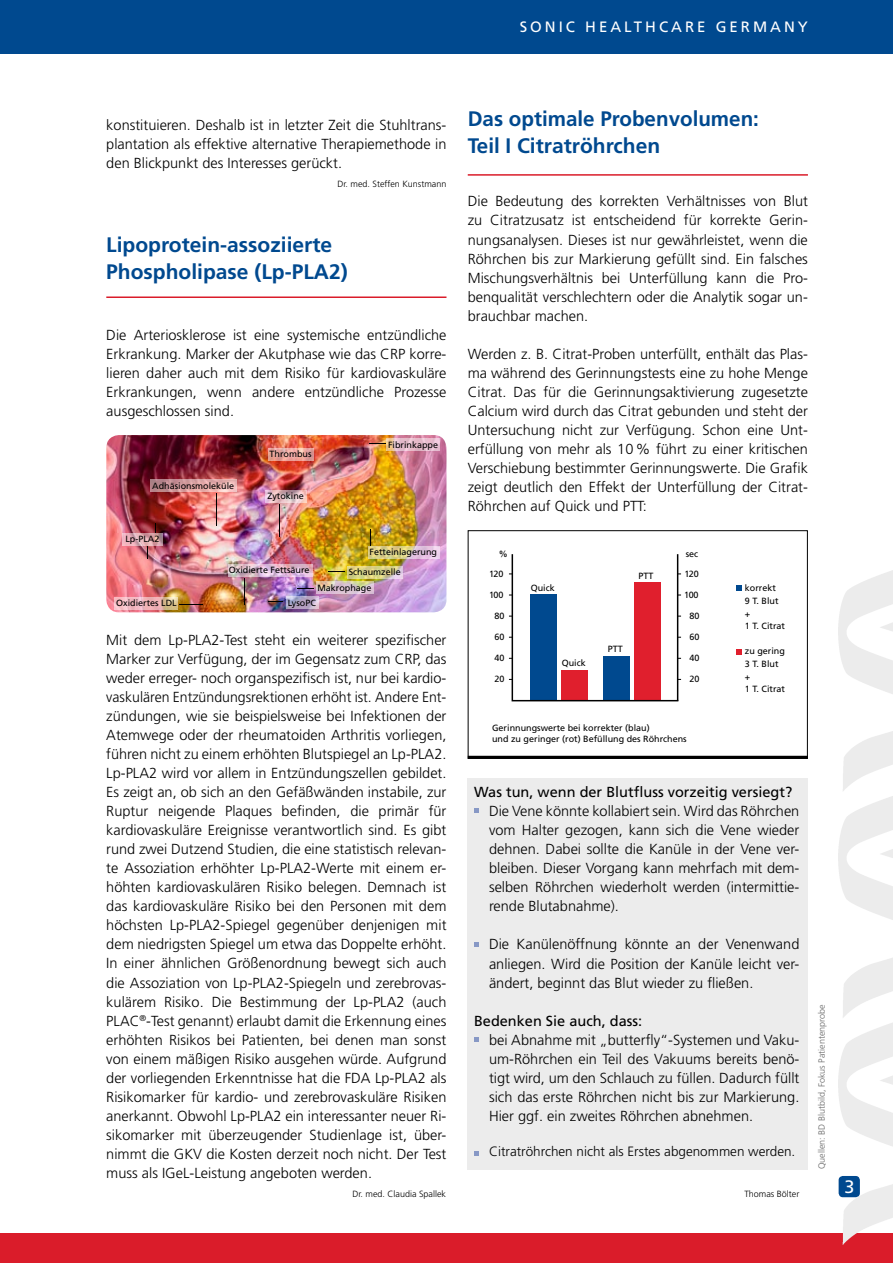
<style>
.page{position:relative;width:893px;height:1263px;background:#fff}
.page>*{position:absolute;margin:0;border:0;box-sizing:border-box;transform-origin:0 0}
.t1{font:700 21px/27px "Frutiger";color:#00498f}
.t2{font:18px "Frutiger";color:#fff}
.t3{font:15px "Frutiger";letter-spacing:.2em;color:#fff}
.t4{font:300 14.55px/19px "Frutiger";color:#000;text-align:justify}
.t5{font:14.55px "Frutiger";color:#000}
.t6{font:300 13.5px "Frutiger";color:#000}
.t7{font:9px/12.6px "Frutiger";color:#000}
.t8{font:300 9px "Frutiger";color:#000}
.t9{font:300 9px "Frutiger";color:#676767}
</style>
<div class="page">
<div style="left:468px;top:530px;width:340px;height:229px;border:1px solid #000"></div>
<hr style="left:106px;top:296px;width:340px;height:2px;background:#da1c2a">
<hr style="left:468px;top:174px;width:340px;height:2px;background:#da1c2a">
<div style="left:468px;top:778px;width:340px;height:391px;background:#ececec"></div>
<svg style="left:509px;top:554px;width:172px;height:148px"></svg>
<svg style="left:736px;top:586px;width:5px;height:5px"></svg>
<svg style="left:736px;top:649px;width:5px;height:5px"></svg>
<hr style="left:468px;top:756px;width:340px;height:3px;background:#000">
<svg style="left:474px;top:809px;width:4px;height:4px"></svg>
<svg style="left:474px;top:942px;width:4px;height:4px"></svg>
<svg style="left:474px;top:1037px;width:4px;height:5px"></svg>
<svg style="left:474px;top:1152px;width:4px;height:4px"></svg>
<img style="left:106px;top:435px;width:340px;height:177px">
<svg style="left:369px;top:443px;width:17px;height:1px"></svg>
<svg style="left:370px;top:529px;width:1px;height:16px"></svg>
<svg style="left:329px;top:572px;width:16px;height:1px"></svg>
<svg style="left:297px;top:588px;width:17px;height:1px"></svg>
<svg style="left:268px;top:602px;width:15px;height:1px"></svg>
<svg style="left:244px;top:578px;width:1px;height:27px"></svg>
<svg style="left:180px;top:604px;width:23px;height:1px"></svg>
<hr style="left:216px;top:493px;width:1px;height:33px;background:#000">
<hr style="left:279px;top:505px;width:1px;height:32px;background:#000">
<svg style="left:148px;top:546px;width:1px;height:13px"></svg>
<div style="left:0;top:0;width:893px;height:53px;background:#00498f"></div>
<div style="left:0;top:1233px;width:893px;height:30px;background:#da1c2a"></div>
<img style="left:839px;top:570px;width:54px;height:674px">
<svg style="left:115px;top:597px;width:63px;height:12px"></svg>
<div style="left:839px;top:1176px;width:21px;height:21px;background:#00498f;border-radius:4px"></div>
<svg style="left:150px;top:480px;width:87px;height:12px"></svg>
<svg style="left:286px;top:596px;width:32px;height:13px"></svg>
<svg style="left:228px;top:564px;width:84px;height:12px"></svg>
<svg style="left:316px;top:581px;width:58px;height:13px"></svg>
<svg style="left:347px;top:566px;width:56px;height:12px"></svg>
<svg style="left:368px;top:546px;width:72px;height:13px"></svg>
<svg style="left:265px;top:490px;width:41px;height:13px"></svg>
<svg style="left:268px;top:448px;width:46px;height:12px"></svg>
<svg style="left:387px;top:438px;width:53px;height:13px"></svg>
<svg style="left:122px;top:533px;width:41px;height:12px"></svg>
<p class="t3" style="left:520px;top:18px;width:290px">Sonic Health care GER MAN Y</p>
<p class="t4" style="left:106px;top:116px;width:342px">konstituieren. Deshalb ist in letzter Zeit die Stuhltrans&shy;plantation als effektive alternative Therapiemethode in den Blickpunkt des Interesses gerückt.</p>
<p class="t8" style="left:337px;top:179px;width:111px">Dr. med. Steffen Kunstmann</p>
<h1 class="t1" style="left:106px;top:232px;width:243px">Lipoprotein-assoziierte<br>Phospholipase (Lp-PLA2)</h1>
<p class="t4" style="left:106px;top:325px;width:342px">Die Arteriosklerose ist eine systemische entzündliche Erkrankung. Marker der Akutphase wie das CRP korre&shy;lieren daher auch mit dem Risiko für kardiovaskuläre Erkrankungen, wenn andere entzündliche Prozesse ausgeschlossen sind.</p>
<p class="t7" style="left:152px;top:479px;width:84px">Adhäsionsmoleküle</p>
<p class="t7" style="left:125px;top:533px;width:36px">Lp-PLA2</p>
<p class="t7" style="left:270px;top:448px;width:44px">Thrombus</p>
<p class="t7" style="left:267px;top:490px;width:38px">Zytokine</p>
<p class="t7" style="left:388px;top:438px;width:52px">Fibrinkappe</p>
<p class="t7" style="left:369px;top:546px;width:69px">Fetteinlagerung</p>
<p class="t7" style="left:116px;top:597px;width:62px">Oxidiertes LDL</p>
<p class="t7" style="left:229px;top:564px;width:82px">Oxidierte Fettsäure</p>
<p class="t7" style="left:288px;top:596px;width:30px">LysoPC</p>
<p class="t7" style="left:349px;top:566px;width:54px">Schaumzelle</p>
<p class="t7" style="left:317px;top:581px;width:56px">Makrophage</p>
<p class="t4" style="left:106px;top:630px;width:342px">Mit dem Lp-PLA2-Test steht ein weiterer spezifischer Marker zur Verfügung, der im Gegensatz zum CRP, das weder erreger- noch organspezifisch ist, nur bei kardio&shy;vaskulären Entzündungsrektionen erhöht ist. Andere Ent&shy;zündungen, wie sie beispielsweise bei Infektionen der Atemwege oder der rheumatoiden Arthritis vorliegen, führen nicht zu einem erhöhten Blutspiegel an Lp-PLA2.<br>Lp-PLA2 wird vor allem in Entzündungszellen gebildet.<br>Es zeigt an, ob sich an den Gefäßwänden instabile, zur Ruptur neigende Plaques befinden, die primär für kardiovaskuläre Ereignisse verantwortlich sind. Es gibt rund zwei Dutzend Studien, die eine statistisch relevan&shy;te Assoziation erhöhter Lp-PLA2-Werte mit einem er&shy;höhten kardiovaskulären Risiko belegen. Demnach ist das kardiovaskuläre Risiko bei den Personen mit dem höchsten Lp-PLA2-Spiegel gegenüber denjenigen mit dem niedrigsten Spiegel um etwa das Doppelte erhöht.<br>In einer ähnlichen Größenordnung bewegt sich auch die Assoziation von Lp-PLA2-Spiegeln und zerebrovas&shy;kulärem Risiko. Die Bestimmung der Lp-PLA2 (auch PLAC<sup>®</sup>-Test genannt) erlaubt damit die Erkennung eines erhöhten Risikos bei Patienten, bei denen man sonst von einem mäßigen Risiko ausgehen würde. Aufgrund der vorliegenden Erkenntnisse hat die FDA Lp-PLA2 als Risikomarker für kardio- und zerebrovaskuläre Risiken anerkannt. Obwohl Lp-PLA2 ein interessanter neuer Ri&shy;sikomarker mit überzeugender Studienlage ist, über&shy;nimmt die GKV die Kosten derzeit noch nicht. Der Test muss als IGeL-Leistung angeboten werden.</p>
<p class="t8" style="left:352px;top:1189px;width:95px">Dr. med. Claudia Spallek</p>
<h1 class="t1" style="left:468px;top:105px;width:293px">Das optimale Probenvolumen:<br>Teil I Citratröhrchen</h1>
<p class="t4" style="left:468px;top:192px;width:342px">Die Bedeutung des korrekten Verhältnisses von Blut zu Citratzusatz ist entscheidend für korrekte Gerin&shy;nungsanalysen. Dieses ist nur gewährleistet, wenn die Röhrchen bis zur Markierung gefüllt sind. Ein falsches Mischungsverhältnis bei Unterfüllung kann die Pro&shy;benqualität verschlechtern oder die Analytik sogar un&shy;brauchbar machen.</p>
<p class="t4" style="left:468px;top:344px;width:342px">Werden z. B. Citrat-Proben unterfüllt, enthält das Plas&shy;ma während des Gerinnungstests eine zu hohe Menge Citrat. Das für die Gerinnungsaktivierung zugesetzte Calcium wird durch das Citrat gebunden und steht der Untersuchung nicht zur Verfügung. Schon eine Unt&shy;erfüllung von mehr als 10 % führt zu einer kritischen Verschiebung bestimmter Gerinnungswerte. Die Grafik zeigt deutlich den Effekt der Unterfüllung der Citrat-Röhrchen auf Quick und PTT:</p>
<p class="t7" style="left:499px;top:548px;width:10px">%</p>
<p class="t7" style="left:686px;top:548px;width:14px">sec</p>
<p class="t7" style="left:489px;top:567px;width:16px">120</p>
<p class="t7" style="left:639px;top:569px;width:17px">PTT</p>
<p class="t7" style="left:684px;top:567px;width:16px">120</p>
<p class="t7" style="left:489px;top:589px;width:16px">100</p>
<p class="t7" style="left:531px;top:582px;width:26px">Quick</p>
<p class="t7" style="left:684px;top:589px;width:16px">100</p>
<p class="t7" style="left:494px;top:610px;width:12px">80</p>
<p class="t7" style="left:690px;top:610px;width:12px">80</p>
<p class="t7" style="left:494px;top:631px;width:12px">60</p>
<p class="t7" style="left:690px;top:631px;width:12px">60</p>
<p class="t7" style="left:608px;top:643px;width:17px">PTT</p>
<p class="t7" style="left:494px;top:652px;width:12px">40</p>
<p class="t7" style="left:562px;top:657px;width:26px">Quick</p>
<p class="t7" style="left:690px;top:652px;width:12px">40</p>
<p class="t7" style="left:494px;top:673px;width:12px">20</p>
<p class="t7" style="left:690px;top:673px;width:12px">20</p>
<p class="t7" style="left:492px;top:723px;width:196px;line-height:10.8px">Gerinnungswerte bei korrekter (blau)<br>und zu geringer (rot) Befüllung des Röhrchens</p>
<p class="t7" style="left:745px;top:582px;width:42px">korrekt<br>9 T. Blut +<br>1 T. Citrat</p>
<p class="t7" style="left:745px;top:645px;width:42px">zu gering<br>3 T. Blut +<br>1 T. Citrat</p>
<p class="t5" style="left:474px;top:783px;width:320px">Was tun, wenn der Blutfluss vorzeitig versiegt?</p>
<p class="t4" style="left:489px;top:802px;width:312px">Die Vene könnte kollabiert sein. Wird das Röhrchen vom Halter gezogen, kann sich die Vene wieder dehnen. Dabei sollte die Kanüle in der Vene ver&shy;bleiben. Dieser Vorgang kann mehrfach mit dem&shy;selben Röhrchen wiederholt werden (intermittie&shy;rende Blutabnahme).</p>
<p class="t4" style="left:489px;top:935px;width:312px">Die Kanülenöffnung könnte an der Venenwand anliegen. Wird die Position der Kanüle leicht ver&shy;ändert, beginnt das Blut wieder zu fließen.</p>
<p class="t5" style="left:474px;top:1012px;width:170px">Bedenken Sie auch, dass:</p>
<p class="t4" style="left:489px;top:1030px;width:312px">bei Abnahme mit „butterfly“-Systemen und Vaku&shy;um-Röhrchen ein Teil des Vakuums bereits benö&shy;tigt wird, um den Schlauch zu füllen. Dadurch füllt sich das erste Röhrchen nicht bis zur Markierung.<br>Hier ggf. ein zweites Röhrchen abnehmen.</p>
<p class="t6" style="left:489px;top:1144px;width:308px">Citratröhrchen nicht als Erstes abgenommen werden.</p>
<p class="t8" style="left:744px;top:1189px;width:57px">Thomas Bölter</p>
<p class="t9" style="left:817px;top:1169px;width:166px;rotate:-90deg">Quellen: BD Blutbild, Fokus Patientenprobe</p>
<p class="t2" style="left:844px;top:1176px;width:12px">3</p>
</div>
